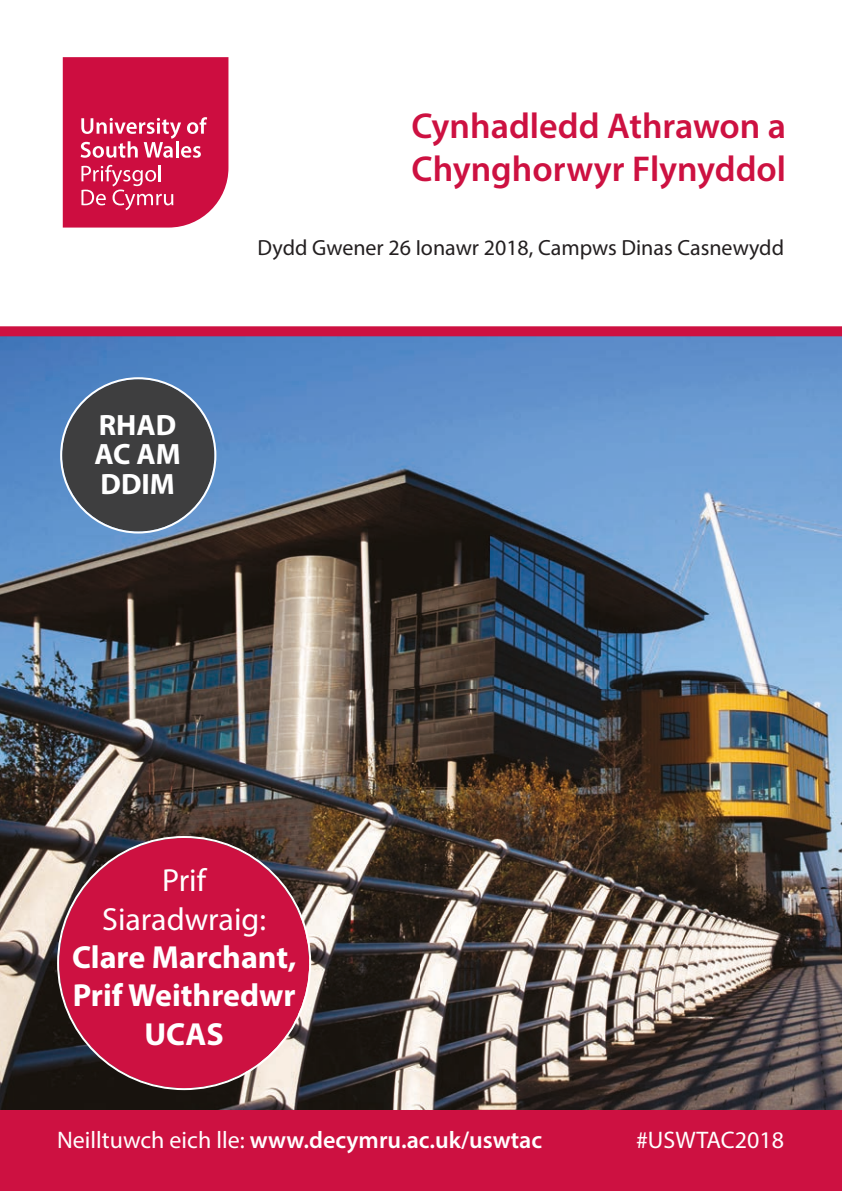
<style>
.page{position:relative;width:842px;height:1191px;background:#fff}
.page>*{position:absolute;margin:0;border:0;box-sizing:border-box;transform-origin:0 0}
.t1{font:600 36px/43.2px "Myriad Pro";color:#cd1141}
.t2{font:700 32px/38.4px "Myriad Pro";color:#fff;text-align:center}
.t3{font:32px/38.4px "Myriad Pro";color:#fff;text-align:center}
.t4{font:700 29.4px/29.6px "Myriad Pro";color:#fff}
.t5{font:600 24px "Myriad Pro";color:#fff}
.t6{font:24px "Myriad Pro";color:#fff}
.t7{font:22px "Myriad Pro";color:#231f20}
.s1{font-weight:400}
</style>
<div class="page">
<img style="left:0;top:336px;width:842px;height:774px">
<div style="left:0;top:326px;width:842px;height:10px;background:#cd1141"></div>
<div style="left:0;top:1110px;width:842px;height:81px;background:#cd1141"></div>
<svg style="left:63px;top:57px;width:165px;height:170px;background:#d22754"></svg>
<svg style="left:60px;top:377px;width:156px;height:156px;background:#4a5563"></svg>
<svg style="left:57px;top:836px;width:254px;height:254px;background:#b62549"></svg>
<h1 class="t1" style="left:411px;top:107px;width:376px">Cynhadledd Athrawon a<br>Chynghorwyr Flynyddol</h1>
<h3 class="t4" style="left:94px;top:412px;width:88px">RHAD<br>AC AM<br>DDIM</h3>
<p class="t7" style="left:258px;top:239px;width:528px">Dydd Gwener 26 Ionawr 2018, Campws Dinas Casnewydd</p>
<h2 class="t3" style="left:102px;top:863px;width:165px">Prif<br>Siaradwraig:</h2>
<h2 class="t2" style="left:72px;top:940px;width:226px">Clare Marchant,<br>Prif Weithredwr<br>UCAS</h2>
<p class="t5" style="left:57px;top:1131px;width:486px"><span class="s1">Neilltuwch eich lle:</span> www.decymru.ac.uk/uswtac</p>
<p class="t6" style="left:636px;top:1131px;width:150px">#USWTAC2018</p>
</div>
